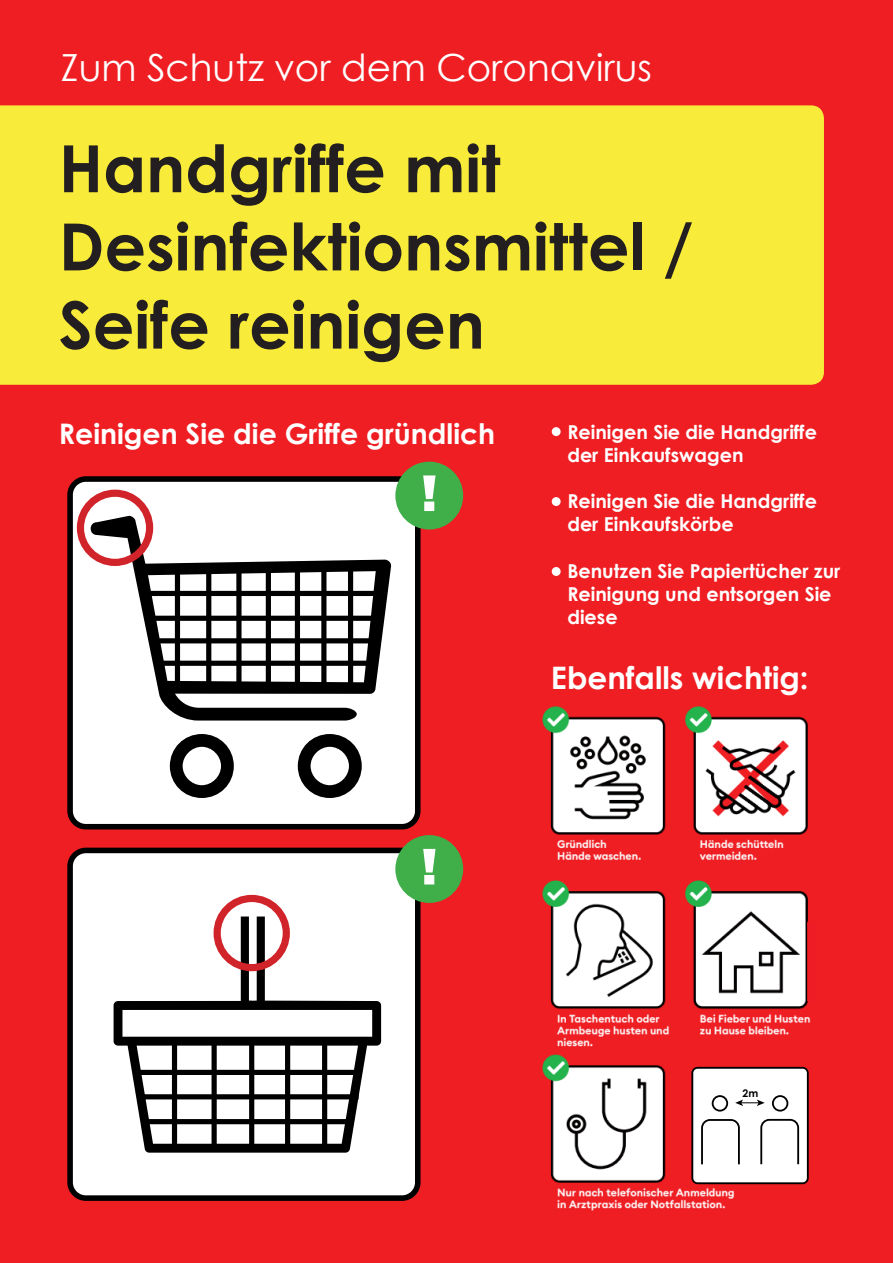
<style>
.page{position:relative;width:893px;height:1263px;background:#ef1e23}
.page>*{position:absolute;margin:0;border:0;box-sizing:border-box;transform-origin:0 0}
.t1{font:700 65.1px "Century Gothic";color:#231f20}
.t2{font:800 53.4px "Franklin Gothic";color:#fff}
.t3{font:37.35px "Century Gothic";color:#fff}
.t4{font:700 30.9px "Century Gothic";color:#fff}
.t5{font:700 28.35px "Century Gothic";color:#fff}
.t6{font:700 19.2px/23.1px "Century Gothic";color:#fff}
.t7{font:700 10.5px "Century Gothic";color:#000}
</style>
<div class="page">
<div style="left:0;top:105px;width:824px;height:280px;background:#f8eb39"></div>
<svg style="left:67px;top:476px;width:354px;height:353px"></svg>
<svg style="left:91px;top:516px;width:300px;height:204px"></svg>
<svg style="left:170px;top:734px;width:64px;height:64px"></svg>
<svg style="left:298px;top:734px;width:64px;height:64px"></svg>
<div style="left:146px;top:591px;width:231px;height:5px;background:#000"></div>
<div style="left:150px;top:616px;width:230px;height:5px;background:#000"></div>
<div style="left:152px;top:638px;width:224px;height:5px;background:#000"></div>
<div style="left:158px;top:661px;width:209px;height:5px;background:#000"></div>
<div style="left:175px;top:569px;width:5px;height:117px;background:#000"></div>
<div style="left:206px;top:571px;width:5px;height:116px;background:#000"></div>
<div style="left:236px;top:571px;width:6px;height:117px;background:#000"></div>
<div style="left:266px;top:570px;width:5px;height:116px;background:#000"></div>
<div style="left:295px;top:569px;width:5px;height:116px;background:#000"></div>
<div style="left:321px;top:569px;width:5px;height:116px;background:#000"></div>
<div style="left:348px;top:570px;width:5px;height:116px;background:#000"></div>
<img style="left:541px;top:705px;width:273px;height:510px">
<div style="left:552px;top:427px;width:9px;height:9px;background:#fff;border-radius:50%"></div>
<div style="left:552px;top:497px;width:9px;height:9px;background:#fff;border-radius:50%"></div>
<div style="left:552px;top:567px;width:9px;height:9px;background:#fff;border-radius:50%"></div>
<div style="left:77px;top:490px;width:76px;height:76px;border:7px solid #d1232a;border-radius:50%"></div>
<svg style="left:67px;top:848px;width:354px;height:353px"></svg>
<svg style="left:114px;top:1000px;width:267px;height:153px"></svg>
<div style="left:138px;top:1070px;width:220px;height:5px;background:#000"></div>
<div style="left:139px;top:1094px;width:220px;height:5px;background:#000"></div>
<div style="left:145px;top:1119px;width:206px;height:5px;background:#000"></div>
<div style="left:172px;top:1042px;width:5px;height:102px;background:#000"></div>
<div style="left:241px;top:916px;width:8px;height:85px;background:#000"></div>
<div style="left:212px;top:1042px;width:5px;height:102px;background:#000"></div>
<div style="left:249px;top:1044px;width:5px;height:103px;background:#000"></div>
<div style="left:285px;top:1044px;width:5px;height:102px;background:#000"></div>
<div style="left:322px;top:1043px;width:5px;height:103px;background:#000"></div>
<div style="left:257px;top:916px;width:8px;height:85px;background:#000"></div>
<div style="left:214px;top:895px;width:76px;height:76px;border:7px solid #d1232a;border-radius:50%"></div>
<div style="left:395px;top:462px;width:68px;height:67px;background:#40ae49;border-radius:50%"></div>
<div style="left:395px;top:835px;width:68px;height:68px;background:#40ae49;border-radius:50%"></div>
<svg style="left:691px;top:1067px;width:118px;height:117px"></svg>
<p class="t3" style="left:61px;top:41px;width:593px">Zum Schutz vor dem Coronavirus</p>
<p class="t1" style="left:59px;top:119px;width:443px">Handgriffe mit</p>
<p class="t1" style="left:59px;top:197px;width:636px">Desinfektionsmittel /</p>
<p class="t1" style="left:59px;top:276px;width:428px">Seife reinigen</p>
<p class="t5" style="left:59px;top:412px;width:438px">Reinigen Sie die Griffe gründlich</p>
<p class="t2" style="left:421px;top:458px;width:18px">!</p>
<p class="t6" style="left:567px;top:420px;width:251px">Reinigen Sie die Handgriffe der Einkaufswagen</p>
<p class="t6" style="left:567px;top:489px;width:251px">Reinigen Sie die Handgriffe der Einkaufskörbe</p>
<p class="t6" style="left:567px;top:558px;width:275px">Benutzen Sie Papiertücher zur<br>Reinigung und entsorgen Sie diese</p>
<p class="t4" style="left:551px;top:654px;width:259px">Ebenfalls wichtig:</p>
<p class="t2" style="left:421px;top:832px;width:18px">!</p>
<p class="t7" style="left:743px;top:1085px;width:17px">2m</p>
</div>
